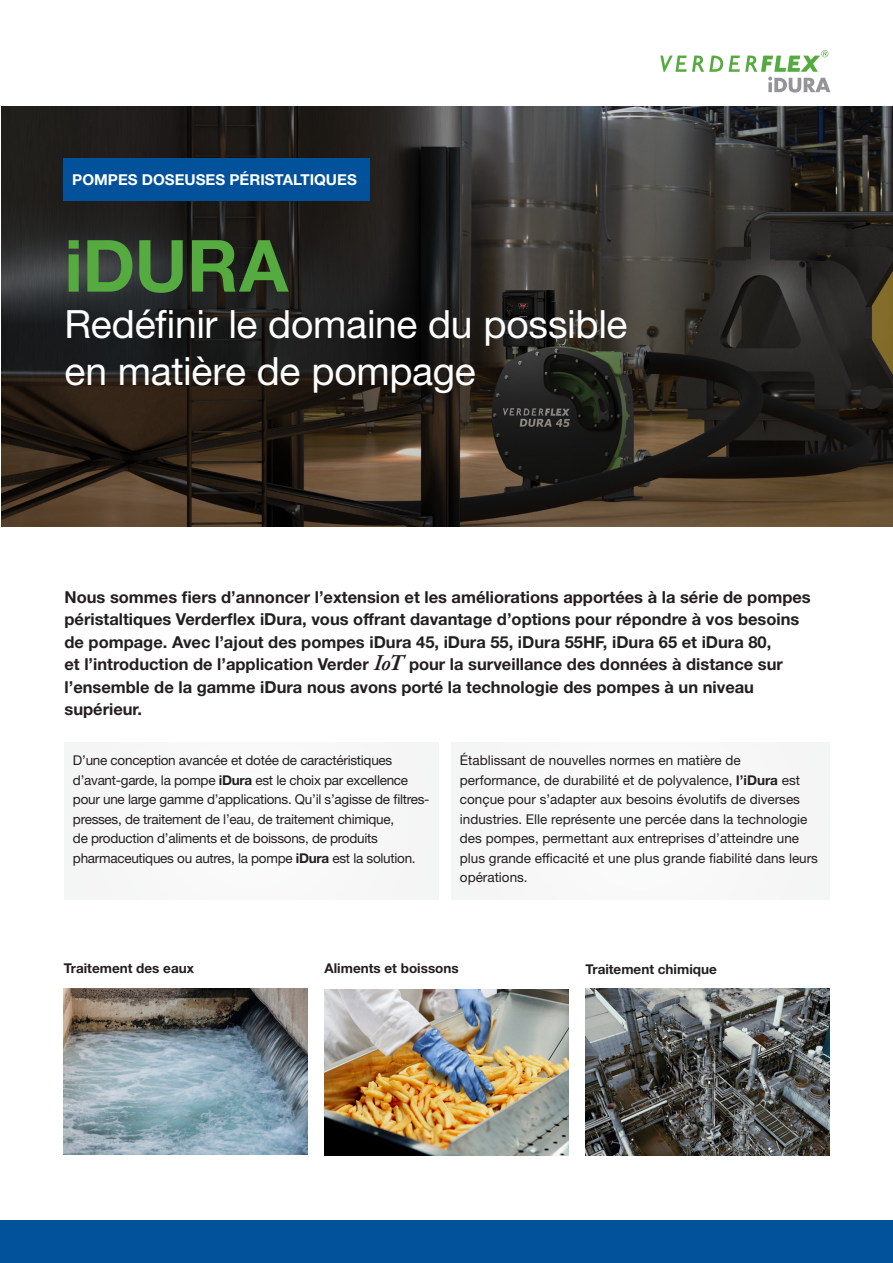
<style>
.page{position:relative;width:893px;height:1263px;background:#fff}
.page>*{position:absolute;margin:0;border:0;box-sizing:border-box;transform-origin:0 0}
.A4_Adv_Headline{font:700 72px "Helvetica Neue LT Std";letter-spacing:-.005em;color:#56ab40}
._01_HeadingBold{font:39px/46.8px "Helvetica Neue LT Std";letter-spacing:-.01em;color:#fff}
.t1{font:italic 700 22.5px "Adobe Garamond Pro";color:#231f20}
.t2{font:700 16.5px/22.5px "Helvetica Neue LT Std";color:#231f20}
.t3{font:700 15px "Helvetica Neue LT Std";color:#fff}
._04_Body_new{font:13.5px/19.5px "Helvetica Neue LT Std";color:#231f20}
.Body_new{font:13.5px/19.5px "Helvetica Neue LT Std";letter-spacing:-.02em;color:#231f20}
.Body_new-2{font:700 13.5px "Helvetica Neue LT Std";color:#231f20}
.s1{font-family:"Adobe Garamond Pro";font-weight:600;font-style:italic;font-size:22.5px}
.s2{font-weight:700}
</style>
<div class="page">
<img style="left:1px;top:106px;width:892px;height:420px">
<div style="left:64px;top:158px;width:306px;height:43px;background:#01519b"></div>
<div style="left:64px;top:743px;width:374px;height:157px;background:#f8f8f8"></div>
<svg style="left:660px;top:56px;width:63px;height:16px"></svg>
<svg style="left:729px;top:50px;width:101px;height:43px"></svg>
<div style="left:451px;top:743px;width:378px;height:157px;background:#f8f8f8"></div>
<img style="left:64px;top:989px;width:244px;height:165px">
<img style="left:325px;top:989px;width:243px;height:166px">
<img style="left:585px;top:988px;width:244px;height:167px">
<div style="left:0;top:1221px;width:893px;height:42px;background:#01519b"></div>
<p class="t3" style="left:72px;top:171px;width:286px">POMPES DOSEUSES PÉRISTALTIQUES</p>
<p class="A4_Adv_Headline" style="left:64px;top:221px;width:225px">iDURA</p>
<p class="_01_HeadingBold" style="left:64px;top:301px;width:565px">Redéfinir le domaine du possible en matière de pompage</p>
<p class="t2" style="left:64px;top:585px;width:748px">Nous sommes fiers d’annoncer l’extension et les améliorations apportées à la série de pompes péristaltiques Verderflex iDura, vous offrant davantage d’options pour répondre à vos besoins de pompage. Avec l’ajout des pompes iDura 45, iDura 55, iDura 55HF, iDura 65 et iDura 80,<br>et l’introduction de l’application Verder <span class="s1">Io</span> pour la surveillance des données à distance sur l’ensemble de la gamme iDura nous avons porté la technologie des pompes à un niveau supérieur.</p>
<p class="Body_new" style="left:73px;top:751px;width:358px">D’une conception avancée et dotée de caractéristiques d’avant-garde, la pompe <span class="s2">iDura</span> est le choix par excellence pour une large gamme d’applications. Qu’il s’agisse de filtres&shy;presses, de traitement de l’eau, de traitement chimique,<br>de production d’aliments et de boissons, de produits pharmaceutiques ou autres, la pompe <span class="s2">iDura</span> est la solution.</p>
<p class="t1" style="left:388px;top:650px;width:16px">T</p>
<p class="_04_Body_new" style="left:460px;top:751px;width:360px">Établissant de nouvelles normes en matière de performance, de durabilité et de polyvalence, <span class="s2">l’iDura</span> est conçue pour s’adapter aux besoins évolutifs de diverses industries. Elle représente une percée dans la technologie des pompes, permettant aux entreprises d’atteindre une plus grande efficacité et une plus grande fiabilité dans leurs opérations.</p>
<p class="Body_new-2" style="left:64px;top:960px;width:132px">Traitement des eaux</p>
<p class="Body_new-2" style="left:325px;top:960px;width:136px">Aliments et boissons</p>
<p class="Body_new-2" style="left:585px;top:961px;width:133px">Traitement chimique</p>
</div>
